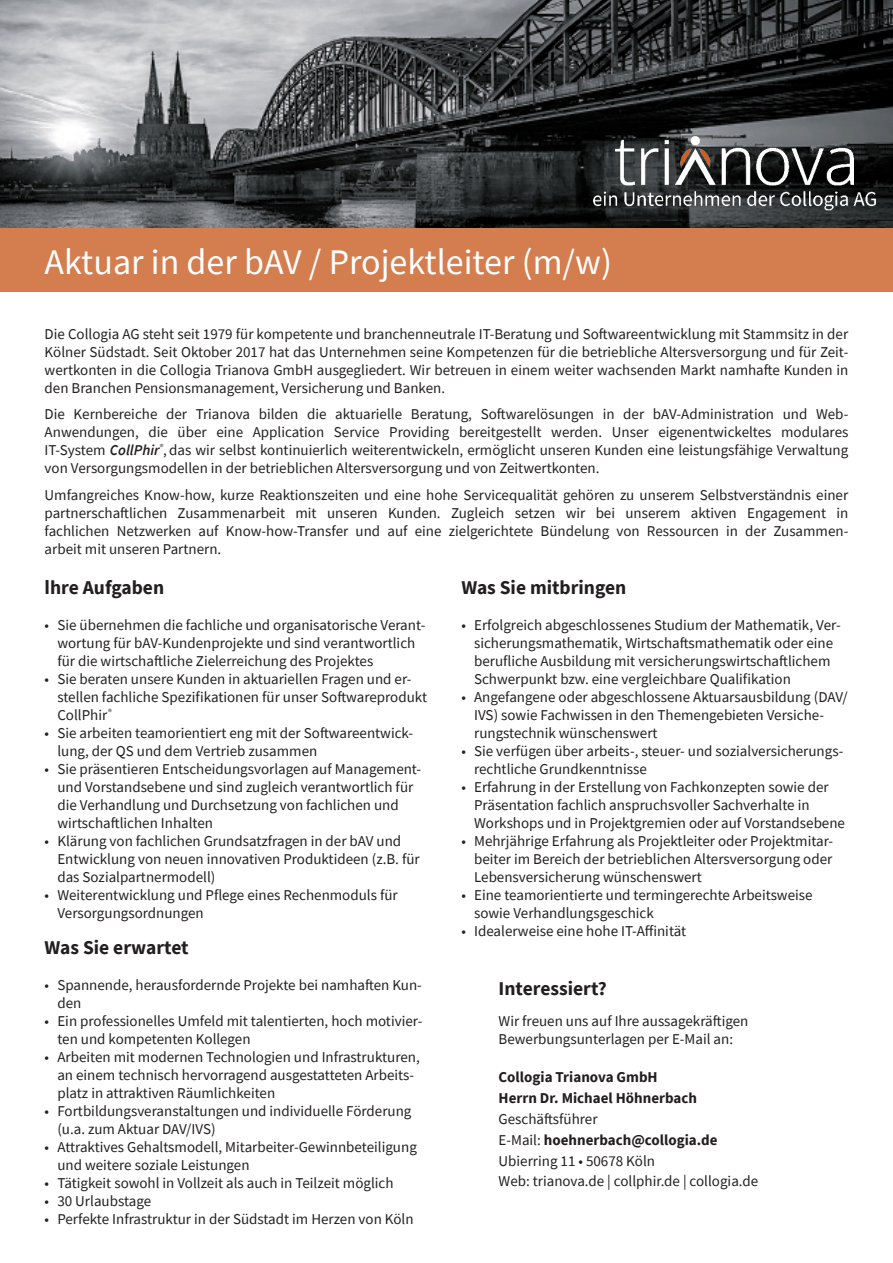
<style>
.page{position:relative;width:893px;height:1263px;background:#fff}
.page>*{position:absolute;margin:0;border:0;box-sizing:border-box;transform-origin:0 0}
.teilüberschrift{font:36px "Source Sans Pro";color:#fff}
.teilüberschrift-2{font:700 19.5px "Source Sans Pro";color:#231f20}
.teilüberschrift-3{font:15px/18px "Source Sans Pro";color:#231f20}
.s1{font-weight:600;font-style:italic}
.s2{font-family:"Arial"}
.s3{font-weight:700}
</style>
<div class="page">
<img style="left:0;top:0;width:893px;height:229px">
<div style="left:0;top:229px;width:893px;height:63px;background:#d47e4f"></div>
<img style="left:592px;top:134px;width:285px;height:79px">
<p class="teilüberschrift" style="left:45px;top:239px;width:569px">Aktuar in der bAV / Projektleiter (m/w)</p>
<p class="teilüberschrift-3" style="left:45px;top:325px;width:805px;text-align:justify">Die Collogia AG steht seit 1979 für kompetente und branchenneutrale IT-Beratung und Softwareentwicklung mit Stammsitz in der Kölner Südstadt. Seit Oktober 2017 hat das Unternehmen seine Kompetenzen für die betriebliche Altersversorgung und für Zeit&shy;wertkonten in die Collogia Trianova GmbH ausgegliedert. Wir betreuen in einem weiter wachsenden Markt namhafte Kunden in den Branchen Pensionsmanagement, Versicherung und Banken.</p>
<p class="teilüberschrift-3" style="left:45px;top:405px;width:805px;text-align:justify">Die Kernbereiche der Trianova bilden die aktuarielle Beratung, Softwarelösungen in der bAV-Administration und Web-Anwendungen, die über eine Application Service Providing bereitgestellt werden. Unser eigenentwickeltes modulares IT-System <span class="s1">CollPhir</span><sup>®</sup>, das wir selbst kontinuierlich weiterentwickeln, ermöglicht unseren Kunden eine leistungsfähige Verwaltung von Versorgungsmodellen in der betrieblichen Altersversorgung und von Zeitwertkonten.</p>
<p class="teilüberschrift-3" style="left:45px;top:486px;width:805px;text-align:justify">Umfangreiches Know-how, kurze Reaktionszeiten und eine hohe Servicequalität gehören zu unserem Selbstverständnis einer partnerschaftlichen Zusammenarbeit mit unseren Kunden. Zugleich setzen wir bei unserem aktiven Engagement in fachlichen Netzwerken auf Know-how-Transfer und auf eine zielgerichtete Bündelung von Ressourcen in der Zusammen&shy;arbeit mit unseren Partnern.</p>
<p class="teilüberschrift-2" style="left:45px;top:574px;width:121px"><span class="s2">I</span>hre Aufgaben</p>
<p class="teilüberschrift-3" style="left:57px;top:616px;width:369px;text-indent:-13px">• Sie übernehmen die fachliche und organisatorische Verant&shy;wortung für bAV-Kundenprojekte und sind verantwortlich für die wirtschaftliche Zielerreichung des Projektes</p>
<p class="teilüberschrift-3" style="left:57px;top:670px;width:371px;text-indent:-13px">• Sie beraten unsere Kunden in aktuariellen Fragen und er&shy;stellen fachliche Spezifikationen für unser Softwareprodukt<br>CollPhir<sup>®</sup></p>
<p class="teilüberschrift-3" style="left:57px;top:724px;width:357px;text-indent:-13px">• Sie arbeiten teamorientiert eng mit der Softwareentwick&shy;lung, der QS und dem Vertrieb zusammen</p>
<p class="teilüberschrift-3" style="left:57px;top:760px;width:365px;text-indent:-13px">• Sie präsentieren Entscheidungsvorlagen auf Management&shy;und Vorstandsebene und sind zugleich verantwortlich für die Verhandlung und Durchsetzung von fachlichen und wirtschaftlichen Inhalten</p>
<p class="teilüberschrift-3" style="left:57px;top:832px;width:364px;text-indent:-13px">• Klärung von fachlichen Grundsatzfragen in der bAV und<br>Entwicklung von neuen innovativen Produktideen (z.B. für das Sozialpartnermodell)</p>
<p class="teilüberschrift-3" style="left:57px;top:886px;width:342px;text-indent:-13px">• Weiterentwicklung und Pflege eines Rechenmoduls für<br>Versorgungsordnungen</p>
<p class="teilüberschrift-2" style="left:45px;top:934px;width:146px">Was Sie erwartet</p>
<p class="teilüberschrift-3" style="left:57px;top:976px;width:366px;text-indent:-13px">• Spannende, herausfordernde Projekte bei namhaften Kun&shy;den</p>
<p class="teilüberschrift-3" style="left:57px;top:1012px;width:366px;text-indent:-13px">• Ein professionelles Umfeld mit talentierten, hoch motivier&shy;ten und kompetenten Kollegen</p>
<p class="teilüberschrift-3" style="left:57px;top:1048px;width:364px;text-indent:-13px">• Arbeiten mit modernen Technologien und Infrastrukturen, an einem technisch hervorragend ausgestatteten Arbeits&shy;platz in attraktiven Räumlichkeiten</p>
<p class="teilüberschrift-3" style="left:57px;top:1102px;width:356px;text-indent:-13px">• Fortbildungsveranstaltungen und individuelle Förderung (u.a. zum Aktuar DAV/IVS)</p>
<p class="teilüberschrift-3" style="left:57px;top:1138px;width:361px;text-indent:-13px">• Attraktives Gehaltsmodell, Mitarbeiter-Gewinnbeteiligung und weitere soziale Leistungen</p>
<p class="teilüberschrift-3" style="left:45px;top:1174px;width:350px">• Tätigkeit sowohl in Vollzeit als auch in Teilzeit möglich</p>
<p class="teilüberschrift-3" style="left:45px;top:1192px;width:108px">• 30 Urlaubstage</p>
<p class="teilüberschrift-3" style="left:45px;top:1210px;width:370px">• Perfekte Infrastruktur in der Südstadt im Herzen von Köln</p>
<p class="teilüberschrift-2" style="left:461px;top:574px;width:167px">Was Sie mitbringen</p>
<p class="teilüberschrift-3" style="left:474px;top:616px;width:368px;text-indent:-13px">• Erfolgreich abgeschlossenes Studium der Mathematik, Ver&shy;sicherungsmathematik, Wirtschaftsmathematik oder eine berufliche Ausbildung mit versicherungswirtschaftlichem Schwerpunkt bzw. eine vergleichbare Qualifikation</p>
<p class="teilüberschrift-3" style="left:474px;top:688px;width:375px;text-indent:-13px">• Angefangene oder abgeschlossene Aktuarsausbildung (DAV/<br>IVS) sowie Fachwissen in den Themengebieten Versiche&shy;rungstechnik wünschenswert</p>
<p class="teilüberschrift-3" style="left:474px;top:742px;width:371px;text-indent:-13px">• Sie verfügen über arbeits-, steuer- und sozialversicherungs&shy;rechtliche Grundkenntnisse</p>
<p class="teilüberschrift-3" style="left:474px;top:778px;width:372px;text-indent:-13px">• Erfahrung in der Erstellung von Fachkonzepten sowie der<br>Präsentation fachlich anspruchsvoller Sachverhalte in<br>Workshops und in Projektgremien oder auf Vorstandsebene</p>
<p class="teilüberschrift-3" style="left:474px;top:832px;width:361px;text-align:justify;text-indent:-13px">• Mehrjährige Erfahrung als Projektleiter oder Projektmitar&shy;beiter im Bereich der betrieblichen Altersversorgung oder Lebensversicherung wünschenswert</p>
<p class="teilüberschrift-3" style="left:474px;top:886px;width:340px;text-indent:-13px">• Eine teamorientierte und termingerechte Arbeitsweise sowie Verhandlungsgeschick</p>
<p class="teilüberschrift-3" style="left:461px;top:922px;width:226px">• Idealerweise eine hohe IT-Affinität</p>
<p class="teilüberschrift-2" style="left:499px;top:976px;width:110px">Interessiert?</p>
<p class="teilüberschrift-3" style="left:499px;top:1012px;width:251px">Wir freuen uns auf Ihre aussagekräftigen<br>Bewerbungsunterlagen per E-Mail an:</p>
<p class="teilüberschrift-3" style="left:499px;top:1066px;width:261px;line-height:20.9px"><span class="s3">Collogia Trianova GmbH<br>Herrn Dr. Michael Höhnerbach<br></span>Geschäftsführer<br>E-Mail: <span class="s3">hoehnerbach@collogia.de<br></span>Ubierring 11 • 50678 Köln<br>Web: trianova.de | collphir.de | collogia.de</p>
</div>
